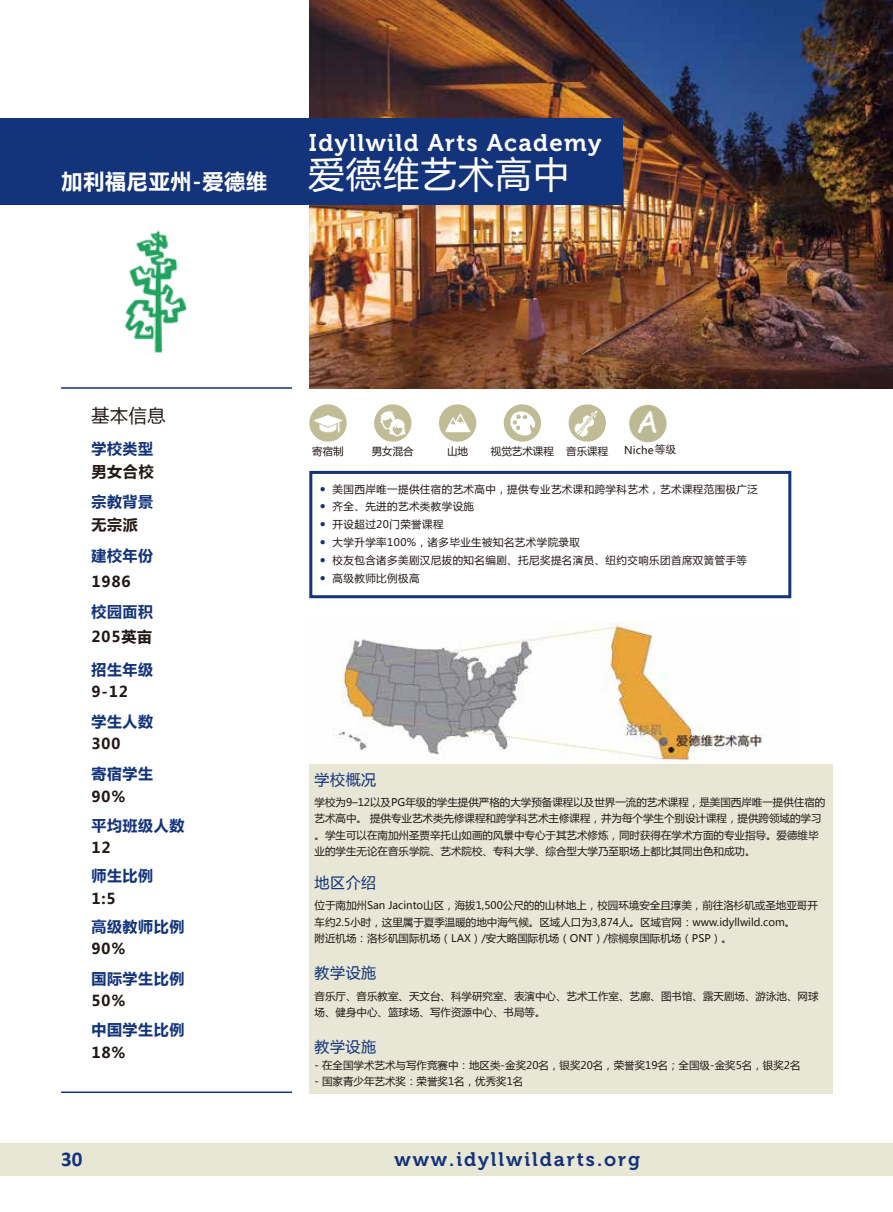
<style>
.page{position:relative;width:893px;height:1212px;background:#fff}
.page>*{position:absolute;margin:0;border:0;box-sizing:border-box;transform-origin:0 0}
.t1{font:36px "Microsoft Ya Hei";letter-spacing:.04em;color:#fff}
.t2{font:30.6px "Comic Sans MS";color:#fff}
.t3{font:24px "Museo 700";letter-spacing:.055em;color:#fff}
.t4{font:700 21px "Microsoft Ya Hei";letter-spacing:.04em;color:#fff}
.t5{font:700 21px "Calibri";color:#13337b}
.t6{font:19.5px "Museo 700";letter-spacing:.1em;color:#13337b}
.t7{font:18px "Microsoft Ya Hei";color:#221815}
.t8{font:700 15px "Microsoft Ya Hei";letter-spacing:.04em;color:#13337b}
.t9{font:700 15px "Microsoft Ya Hei";letter-spacing:.05em;color:#221815}
.t10{font:15px "Microsoft Ya Hei";letter-spacing:.04em;color:#13337b}
.t11{font:10.5px/16.5px "Microsoft Ya Hei";color:#221815}
.t12{font:10.5px "Microsoft Ya Hei";letter-spacing:.04em;color:#221815}
.s1{font-size:10.2px}
.s2{font-family:"Calibri";font-weight:700;font-size:12px;color:#13337b}
</style>
<div class="page">
<img style="left:124px;top:230px;width:63px;height:123px">
<img style="left:333px;top:622px;width:430px;height:139px">
<div style="left:309px;top:764px;width:523px;height:329px;background:#e8e7d5"></div>
<img style="left:309px;top:0;width:584px;height:389px">
<div style="left:0;top:118px;width:622px;height:87px;background:#13337b"></div>
<div style="left:0;top:1143px;width:893px;height:32px;background:#e8e7d5"></div>
<div style="left:309px;top:471px;width:482px;height:127px;border:3px solid #13337b"></div>
<hr style="left:61px;top:387px;width:231px;height:2px;background:#13337b">
<hr style="left:61px;top:1091px;width:231px;height:2px;background:#13337b">
<img style="left:309px;top:404px;width:38px;height:38px;border-radius:19px">
<img style="left:374px;top:404px;width:37px;height:38px;border-radius:19px">
<img style="left:439px;top:404px;width:37px;height:38px;border-radius:19px">
<img style="left:504px;top:404px;width:37px;height:38px;border-radius:19px">
<img style="left:569px;top:404px;width:37px;height:38px;border-radius:19px">
<div style="left:629px;top:405px;width:38px;height:37px;background:#bcba94;border-radius:50%"></div>
<h3 class="t4" style="left:62px;top:167px;width:207px">加利福尼亚州-爱德维</h3>
<h3 class="t3" style="left:309px;top:130px;width:294px">Idyllwild Arts Academy</h3>
<h1 class="t1" style="left:309px;top:150px;width:262px">爱德维艺术高中</h1>
<h3 class="t7" style="left:91px;top:403px;width:76px">基本信息</h3>
<h3 class="t8" style="left:91px;top:438px;width:63px">学校类型</h3>
<h3 class="t9" style="left:91px;top:461px;width:64px">男女合校</h3>
<h3 class="t8" style="left:91px;top:492px;width:63px">宗教背景</h3>
<h3 class="t9" style="left:91px;top:514px;width:48px">无宗派</h3>
<h3 class="t8" style="left:91px;top:545px;width:63px">建校年份</h3>
<h3 class="t9" style="left:91px;top:571px;width:41px">1986</h3>
<h3 class="t8" style="left:91px;top:601px;width:63px">校园面积</h3>
<h3 class="t9" style="left:91px;top:626px;width:62px">205英亩</h3>
<h3 class="t8" style="left:91px;top:659px;width:63px">招生年级</h3>
<h3 class="t9" style="left:91px;top:681px;width:38px">9-12</h3>
<h3 class="t8" style="left:91px;top:711px;width:63px">学生人数</h3>
<h3 class="t9" style="left:91px;top:733px;width:31px">300</h3>
<h3 class="t8" style="left:91px;top:763px;width:63px">寄宿学生</h3>
<h3 class="t9" style="left:91px;top:786px;width:35px">90%</h3>
<h3 class="t8" style="left:91px;top:815px;width:95px">平均班级人数</h3>
<h3 class="t9" style="left:91px;top:837px;width:21px">12</h3>
<h3 class="t8" style="left:91px;top:865px;width:63px">师生比例</h3>
<h3 class="t9" style="left:91px;top:888px;width:26px">1:5</h3>
<h3 class="t8" style="left:91px;top:916px;width:95px">高级教师比例</h3>
<h3 class="t9" style="left:91px;top:938px;width:35px">90%</h3>
<h3 class="t8" style="left:91px;top:968px;width:95px">国际学生比例</h3>
<h3 class="t9" style="left:91px;top:990px;width:35px">50%</h3>
<h3 class="t8" style="left:91px;top:1019px;width:95px">中国学生比例</h3>
<h3 class="t9" style="left:91px;top:1042px;width:35px">18%</h3>
<h3 class="t5" style="left:61px;top:1144px;width:23px">30</h3>
<p class="t11" style="left:312px;top:442px;width:33px">寄宿制</p>
<p class="t11" style="left:372px;top:442px;width:43px">男女混合</p>
<p class="t11" style="left:447px;top:442px;width:22px">山地</p>
<p class="t11" style="left:491px;top:442px;width:119px">视觉艺术课程 音乐课程</p>
<h2 class="t2" style="left:636px;top:400px;width:24px">A</h2>
<p class="t11" style="left:624px;top:442px;width:53px">Niche<span class="s1">等级</span></p>
<p class="t12" style="left:320px;top:482px;width:440px"><span class="s2">•</span> 美国西岸唯一提供住宿的艺术高中，提供专业艺术课和跨学科艺术，艺术课程范围极广泛</p>
<p class="t12" style="left:320px;top:499px;width:156px"><span class="s2">•</span> 齐全、先进的艺术类教学设施</p>
<p class="t12" style="left:320px;top:517px;width:125px"><span class="s2">•</span> 开设超过20门荣誉课程</p>
<p class="t12" style="left:320px;top:535px;width:262px"><span class="s2">•</span> 大学升学率100%，诸多毕业生被知名艺术学院录取</p>
<p class="t12" style="left:320px;top:553px;width:429px"><span class="s2">•</span> 校友包含诸多美剧汉尼拔的知名编剧、托尼奖提名演员、纽约交响乐团首席双簧管手等</p>
<p class="t12" style="left:320px;top:571px;width:101px"><span class="s2">•</span> 高级教师比例极高</p>
<h3 class="t10" style="left:314px;top:769px;width:63px">学校概况</h3>
<p class="t11" style="left:314px;top:793px;width:512px">学校为9–12以及PG年级的学生提供严格的大学预备课程以及世界一流的艺术课程，是美国西岸唯一提供住宿的艺术高中。 提供专业艺术类先修课程和跨学科艺术主修课程，并为每个学生个别设计课程，提供跨领域的学习。学生可以在南加州圣贾辛托山如画的风景中专心于其艺术修炼，同时获得在学术方面的专业指导。爱德维毕业的学生无论在音乐学院、艺术院校、专科大学、综合型大学乃至职场上都比其同出色和成功。</p>
<h3 class="t10" style="left:314px;top:873px;width:63px">地区介绍</h3>
<p class="t11" style="left:314px;top:897px;width:505px">位于南加州San Jacinto山区，海拔1,500公尺的的山林地上，校园环境安全且淳美，前往洛杉矶或圣地亚哥开车约2.5小时，这里属于夏季温暖的地中海气候。区域人口为3,874人。区域官网：www.idyllwild.com。<br>附近机场：洛杉矶国际机场（LAX）/安大略国际机场（ONT）/棕榈泉国际机场（PSP）。</p>
<h3 class="t10" style="left:314px;top:963px;width:63px">教学设施</h3>
<p class="t11" style="left:314px;top:987px;width:506px">音乐厅、音乐教室、天文台、科学研究室、表演中心、艺术工作室、艺廊、图书馆、露天剧场、游泳池、网球场、健身中心、篮球场、写作资源中心、书局等。</p>
<h3 class="t10" style="left:314px;top:1037px;width:63px">教学设施</h3>
<p class="t11" style="left:314px;top:1056px;width:487px">- 在全国学术艺术与写作竞赛中：地区类-金奖20名，银奖20名，荣誉奖19名；全国级-金奖5名，银奖2名</p>
<p class="t11" style="left:314px;top:1073px;width:210px">- 国家青少年艺术奖：荣誉奖1名，优秀奖1名</p>
<h3 class="t6" style="left:394px;top:1148px;width:247px">www.idyllwildarts.org</h3>
</div>
